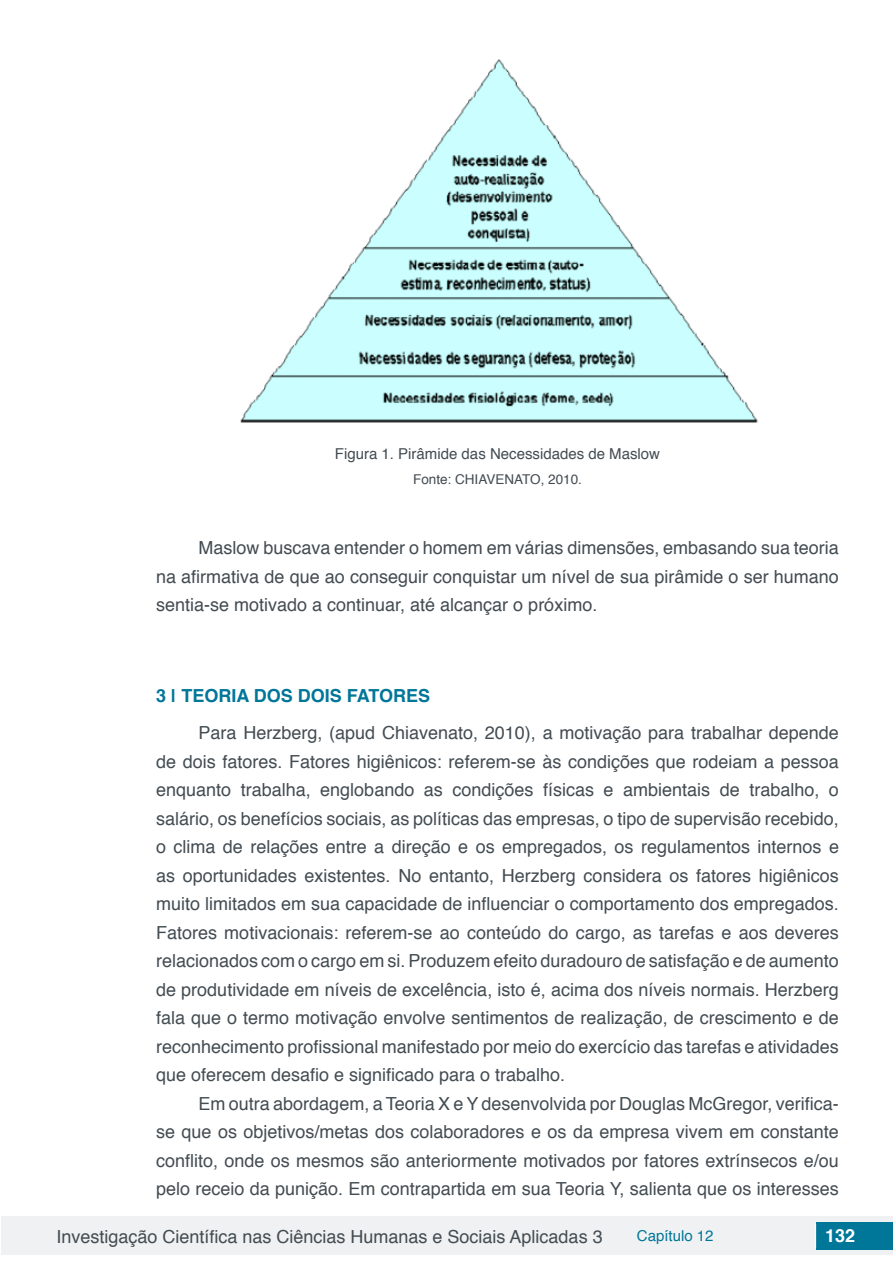
<style>
.page{position:relative;width:893px;height:1263px;background:#fff}
.page>*{position:absolute;margin:0;border:0;box-sizing:border-box;transform-origin:0 0}
.t1{font:18px/28.5px "Helvetica";color:#434c52;text-align:justify}
.t2{font:700 18px "Helvetica";color:#007699}
.t3{font:700 18px "Helvetica";color:#fff}
.t4{font:15px "Helvetica";color:#434c52}
.t5{font:15px "Helvetica";color:#007699}
.t6{font:13.5px "Helvetica";color:#434c52}
</style>
<div class="page">
<div style="left:1px;top:1216px;width:891px;height:38px;background:#f0f1f2"></div>
<div style="left:816px;top:1222px;width:77px;height:27px;background:#007699"></div>
<svg style="left:815px;top:1224px;width:1px;height:24px"></svg>
<img style="left:240px;top:59px;width:518px;height:364px">
<p class="t4" style="left:335px;top:442px;width:327px">Figura 1. Pirâmide das Necessidades de Maslow</p>
<p class="t6" style="left:413px;top:469px;width:170px">Fonte: CHIAVENATO, 2010.</p>
<p class="t1" style="left:156px;top:534px;width:684px;text-indent:43px">Maslow buscava entender o homem em várias dimensões, embasando sua teoria na afirmativa de que ao conseguir conquistar um nível de sua pirâmide o ser humano sentia-se motivado a continuar, até alcançar o próximo.</p>
<p class="t2" style="left:156px;top:681px;width:276px">3 | TEORIA DOS DOIS FATORES</p>
<p class="t1" style="left:156px;top:719px;width:684px;text-indent:43px">Para Herzberg, (apud Chiavenato, 2010), a motivação para trabalhar depende de dois fatores. Fatores higiênicos: referem-se às condições que rodeiam a pessoa enquanto trabalha, englobando as condições físicas e ambientais de trabalho, o salário, os benefícios sociais, as políticas das empresas, o tipo de supervisão recebido, o clima de relações entre a direção e os empregados, os regulamentos internos e as oportunidades existentes. No entanto, Herzberg considera os fatores higiênicos muito limitados em sua capacidade de influenciar o comportamento dos empregados.<br>Fatores motivacionais: referem-se ao conteúdo do cargo, as tarefas e aos deveres relacionados com o cargo em si. Produzem efeito duradouro de satisfação e de aumento de produtividade em níveis de excelência, isto é, acima dos níveis normais. Herzberg fala que o termo motivação envolve sentimentos de realização, de crescimento e de reconhecimento profissional manifestado por meio do exercício das tarefas e atividades que oferecem desafio e significado para o trabalho.</p>
<p class="t1" style="left:156px;top:1089px;width:684px;text-indent:43px">Em outra abordagem, a Teoria X e Y desenvolvida por Douglas McGregor, verifica&shy;se que os objetivos/metas dos colaboradores e os da empresa vivem em constante conflito, onde os mesmos são anteriormente motivados por fatores extrínsecos e/ou pelo receio da punição. Em contrapartida em sua Teoria Y, salienta que os interesses</p>
<p class="t1" style="left:56px;top:1223px;width:548px">Investigação Científica nas Ciências Humanas e Sociais Aplicadas 3</p>
<p class="t5" style="left:637px;top:1224px;width:78px">Capítulo 12</p>
<p class="t3" style="left:825px;top:1221px;width:32px">132</p>
</div>
